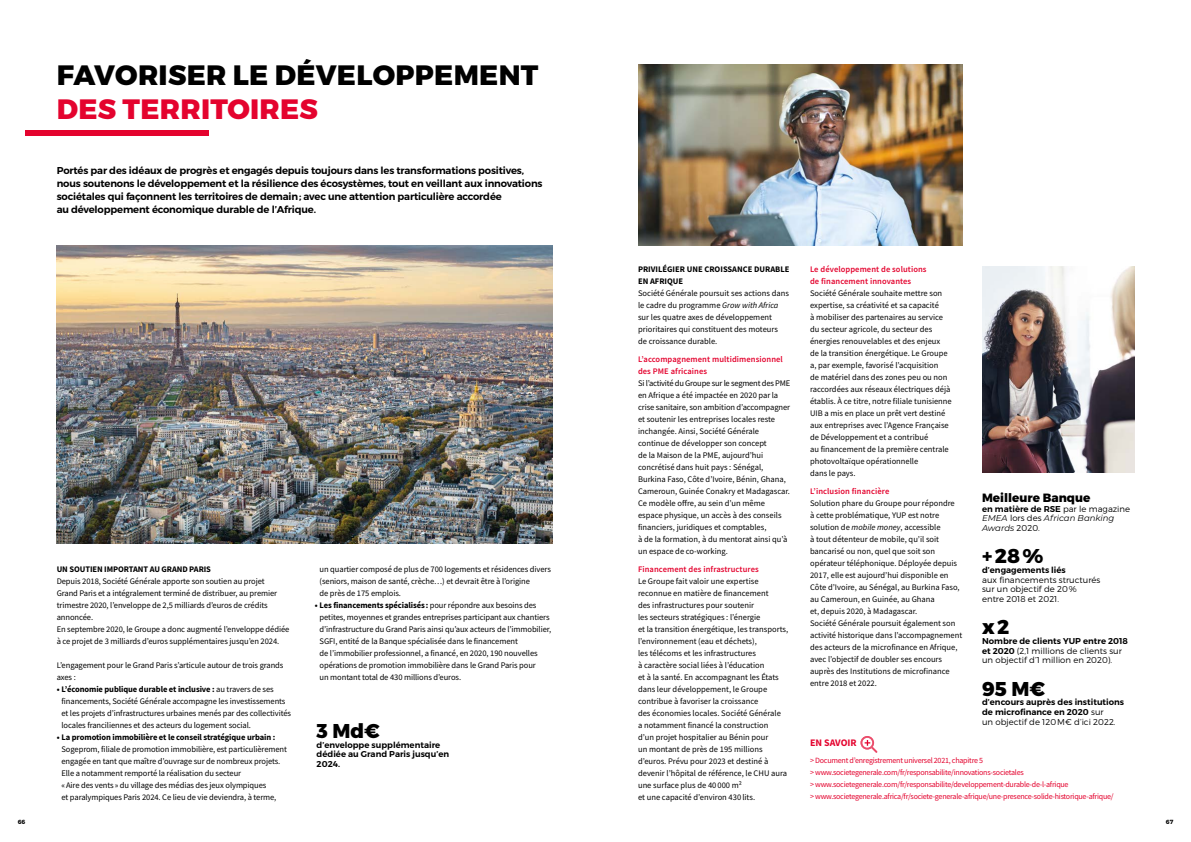
<style>
.page{position:relative;width:1191px;height:842px;background:#fff}
.page>*{position:absolute;margin:0;border:0;box-sizing:border-box;transform-origin:0 0}
.t1{font:800 28px "Montserrat";letter-spacing:.01em;color:#000}
.t2{font:800 28px "Montserrat";letter-spacing:.01em;color:#e4032e}
.t3{font:800 20px "Montserrat";color:#000}
.t4{font:800 12px "Montserrat";color:#000}
.t5{font:600 10px/13px "Montserrat";letter-spacing:-.015em;color:#000}
.t6{font:700 10px "Source Sans Pro";color:#e4032e}
.t7{font:8.5px/12px "Source Sans Pro";letter-spacing:-.005em;color:#000}
.t8{font:300 8.5px/9.6px "Montserrat";color:#000}
.t9{font:600 8.5px/9.6px "Montserrat";color:#000}
.t10{font:600 8.5px/12px "Source Sans Pro";letter-spacing:.01em;color:#e4032e}
.t11{font:700 8.5px/12px "Source Sans Pro";letter-spacing:-.01em;color:#000}
.t12{font:8px/12px "Source Sans Pro";letter-spacing:-.03em;color:#e4032e}
.t13{font:700 6px "Montserrat";color:#000}
.s1{font-weight:700}
.s2{font-style:italic}
.s3{font-weight:600}
.s4{font-weight:400;font-style:italic}
.s5{font-weight:300}
</style>
<div class="page">
<div style="left:25px;top:130px;width:184px;height:6px;background:#e4032e"></div>
<img style="left:638px;top:64px;width:324px;height:182px">
<img style="left:982px;top:266px;width:152px;height:207px">
<img style="left:57px;top:246px;width:496px;height:297px">
<svg style="left:860px;top:736px;width:17px;height:17px"></svg>
<h1 class="t1" style="left:57px;top:58px;width:483px">FAVORISER LE DÉVELOPPEMENT</h1>
<h1 class="t2" style="left:57px;top:92px;width:263px">DES TERRITOIRES</h1>
<p class="t5" style="left:57px;top:164px;width:487px">Portés par des idéaux de progrès et engagés depuis toujours dans les transformations positives, nous soutenons le développement et la résilience des écosystèmes, tout en veillant aux innovations sociétales qui façonnent les territoires de demain; avec une attention particulière accordée<br>au développement économique durable de l’Afrique.</p>
<p class="t11" style="left:57px;top:563px;width:156px">UN SOUTIEN IMPORTANT AU GRAND PARIS</p>
<p class="t7" style="left:57px;top:575px;width:234px">Depuis 2018, Société Générale apporte son soutien au projet<br>Grand Paris et a intégralement terminé de distribuer, au premier trimestre 2020, l’enveloppe de 2,5 milliards d’euros de crédits annoncée.<br>En septembre 2020, le Groupe a donc augmenté l’enveloppe dédiée à ce projet de 3 milliards d’euros supplémentaires jusqu’en 2024.</p>
<p class="t7" style="left:57px;top:659px;width:228px">L’engagement pour le Grand Paris s’articule autour de trois grands axes :</p>
<p class="t7" style="left:61px;top:683px;width:231px;text-indent:-5px"><span class="s1">• L’économie publique durable et inclusive :</span> au travers de ses financements, Société Générale accompagne les investissements et les projets d’infrastructures urbaines menés par des collectivités locales franciliennes et des acteurs du logement social.</p>
<p class="t11" style="left:57px;top:731px;width:220px">• La promotion immobilière et le conseil stratégique urbain :</p>
<p class="t7" style="left:61px;top:743px;width:227px">Sogeprom, filiale de promotion immobilière, est particulièrement engagée en tant que maître d’ouvrage sur de nombreux projets.<br>Elle a notamment remporté la réalisation du secteur<br>«Aire des vents» du village des médias des jeux olympiques<br>et paralympiques Paris 2024. Ce lieu de vie deviendra, à terme,</p>
<p class="t7" style="left:319px;top:563px;width:233px">un quartier composé de plus de 700 logements et résidences divers (seniors, maison de santé, crèche…) et devrait être à l’origine<br>de près de 175 emplois.</p>
<p class="t7" style="left:319px;top:599px;width:233px;text-indent:-5px"><span class="s1">• Les financements spécialisés:</span> pour répondre aux besoins des petites, moyennes et grandes entreprises participant aux chantiers d’infrastructure du Grand Paris ainsi qu’aux acteurs de l’immobilier, SGFI, entité de la Banque spécialisée dans le financement<br>de l’immobilier professionnel, a financé, en 2020, 190 nouvelles opérations de promotion immobilière dans le Grand Paris pour<br>un montant total de 430 millions d’euros.</p>
<h2 class="t3" style="left:317px;top:718px;width:65px">3 Md€</h2>
<p class="t9" style="left:317px;top:740px;width:134px">d’enveloppe supplémentaire dédiée au Grand Paris jusqu’en<br>2024.</p>
<p class="t11" style="left:638px;top:263px;width:153px">PRIVILÉGIER UNE CROISSANCE DURABLE<br>EN AFRIQUE</p>
<p class="t7" style="left:638px;top:288px;width:152px">Société Générale poursuit ses actions dans le cadre du programme <span class="s2">Grow with Africa </span>sur les quatre axes de développement prioritaires qui constituent des moteurs de croissance durable.</p>
<p class="t10" style="left:638px;top:353px;width:146px">L’accompagnement multidimensionnel des PME africaines</p>
<p class="t7" style="left:638px;top:377px;width:154px">Si l’activité du Groupe sur le segment des PME en Afrique a été impactée en 2020 par la crise sanitaire, son ambition d’accompagner et soutenir les entreprises locales reste inchangée. Ainsi, Société Générale continue de développer son concept<br>de la Maison de la PME, aujourd’hui concrétisé dans huit pays : Sénégal, Burkina Faso, Côte d’Ivoire, Bénin, Ghana, Cameroun, Guinée Conakry et Madagascar.<br>Ce modèle offre, au sein d’un même espace physique, un accès à des conseils financiers, juridiques et comptables,<br>à de la formation, à du mentorat ainsi qu’à un espace de co-working.</p>
<p class="t10" style="left:638px;top:563px;width:122px">Financement des infrastructures</p>
<p class="t7" style="left:638px;top:575px;width:152px">Le Groupe fait valoir une expertise reconnue en matière de financement<br>des infrastructures pour soutenir<br>les secteurs stratégiques : l’énergie<br>et la transition énergétique, les transports, l’environnement (eau et déchets),<br>les télécoms et les infrastructures<br>à caractère social liées à l’éducation<br>et à la santé. En accompagnant les États dans leur développement, le Groupe contribue à favoriser la croissance<br>des économies locales. Société Générale<br>a notamment financé la construction<br>d’un projet hospitalier au Bénin pour<br>un montant de près de 195 millions d’euros. Prévu pour 2023 et destiné à devenir l’hôpital de référence, le CHU aura une surface plus de 40 000 m²<br>et une capacité d’environ 430 lits.</p>
<p class="t10" style="left:810px;top:263px;width:118px">Le développement de solutions de financement innovantes</p>
<p class="t7" style="left:810px;top:287px;width:143px">Société Générale souhaite mettre son expertise, sa créativité et sa capacité<br>à mobiliser des partenaires au service du secteur agricole, du secteur des énergies renouvelables et des enjeux<br>de la transition énergétique. Le Groupe a, par exemple, favorisé l’acquisition<br>de matériel dans des zones peu ou non raccordées aux réseaux électriques déjà établis. À ce titre, notre filiale tunisienne UIB a mis en place un prêt vert destiné aux entreprises avec l’Agence Française de Développement et a contribué<br>au financement de la première centrale photovoltaïque opérationnelle<br>dans le pays.</p>
<p class="t10" style="left:810px;top:485px;width:81px">L’inclusion financière</p>
<p class="t7" style="left:810px;top:497px;width:154px">Solution phare du Groupe pour répondre<br>à cette problématique, YUP est notre solution de <span class="s2">mobile money</span>, accessible<br>à tout détenteur de mobile, qu’il soit bancarisé ou non, quel que soit son opérateur téléphonique. Déployée depuis 2017, elle est aujourd’hui disponible en Côte d’Ivoire, au Sénégal, au Burkina Faso, au Cameroun, en Guinée, au Ghana<br>et, depuis 2020, à Madagascar.<br>Société Générale poursuit également son activité historique dans l’accompagnement des acteurs de la microfinance en Afrique, avec l’objectif de doubler ses encours auprès des Institutions de microfinance entre 2018 et 2022.</p>
<h3 class="t4" style="left:982px;top:490px;width:110px">Meilleure Banque</h3>
<p class="t8" style="left:982px;top:504px;width:149px"><span class="s3">en matière de RSE</span> par le magazine<br><span class="s4">EMEA</span> lors des <span class="s4">African Banking<br>Awards</span> 2020.</p>
<h2 class="t3" style="left:982px;top:544px;width:63px">+28%</h2>
<p class="t9" style="left:982px;top:565px;width:85px">d’engagements liés</p>
<p class="t8" style="left:982px;top:575px;width:120px">aux financements structurés sur un objectif de 20% entre 2018 et 2021.</p>
<h2 class="t3" style="left:982px;top:615px;width:29px">x2</h2>
<p class="t8" style="left:982px;top:636px;width:147px"><span class="s3">Nombre de clients YUP entre 2018 et 2020</span> (2,1 millions de clients sur un objectif d’1 million en 2020).</p>
<h2 class="t3" style="left:982px;top:676px;width:64px">95 M€</h2>
<p class="t9" style="left:982px;top:698px;width:144px">d’encours auprès des institutions de microfinance en 2020 <span class="s5">sur<br>un objectif de 120M€ d’ici 2022.</span></p>
<p class="t6" style="left:810px;top:736px;width:48px">EN SAVOIR</p>
<p class="t12" style="left:810px;top:755px;width:305px">&gt; Document d’enregistrement universel 2021, chapitre 5<br>&gt; www.societegenerale.com/fr/responsabilite/innovations-societales<br>&gt; www.societegenerale.com/fr/responsabilite/developpement-durable-de-l-afrique<br>&gt; www.societegenerale.africa/fr/societe-generale-afrique/une-presence-solide-historique-afrique/</p>
<p class="t13" style="left:18px;top:818px;width:9px">66</p>
<p class="t13" style="left:1165px;top:818px;width:9px">67</p>
</div>
